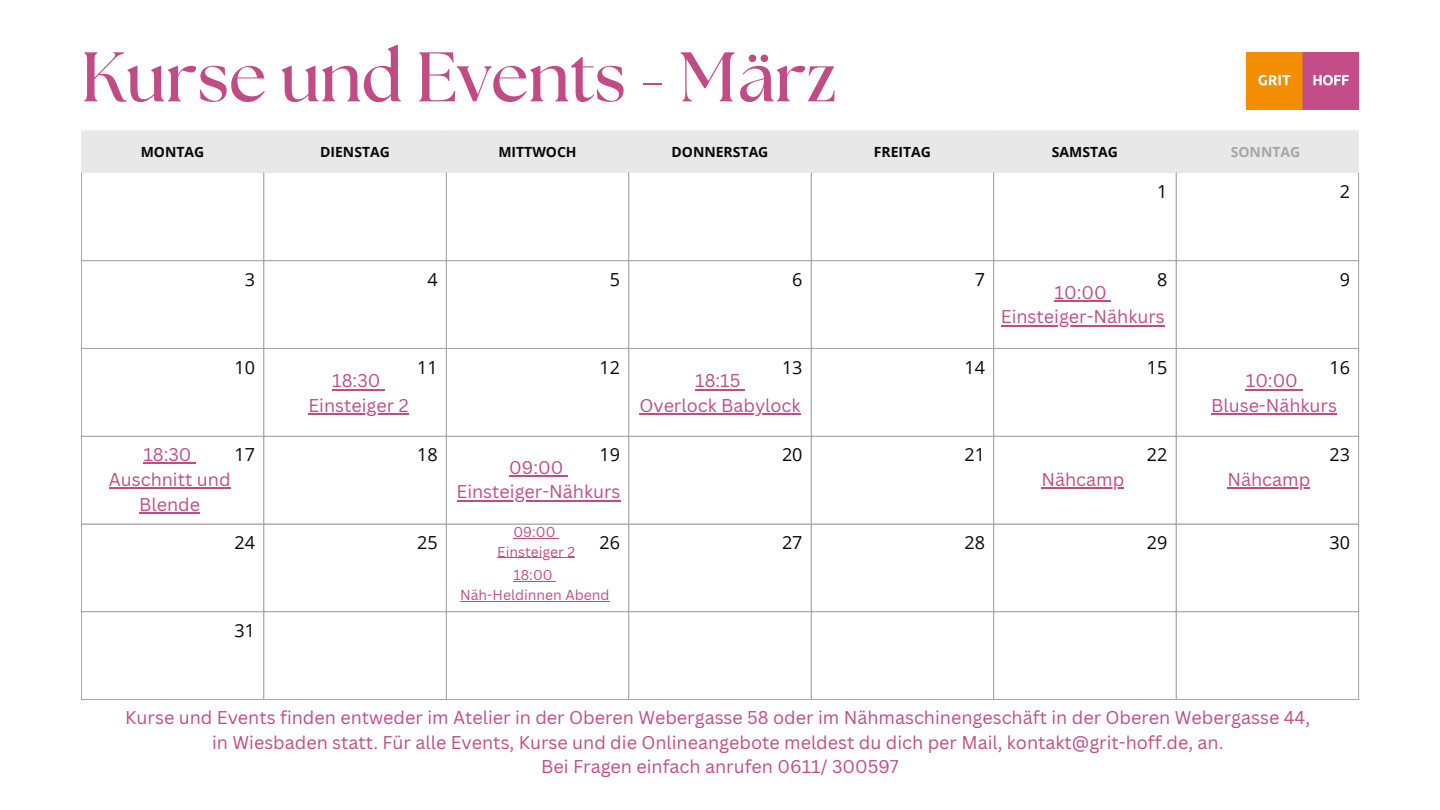
<style>
.page{position:relative;width:1440px;height:810px;background:#fff}
.page>*{position:absolute;margin:0;border:0;box-sizing:border-box;transform-origin:0 0}
.t1{font:700 70px "The Seasons";color:#c14c85}
.t2{font:18px/24.8px "Canva Sans";color:#c14c85;text-align:center}
.t3{font:18px "Open Sans";color:#070709}
.t4{font:700 14px "Open Sans";color:#070709}
.t5{font:14px/19.5px "Canva Sans";color:#c14c85;text-align:center}
.t6{font:700 14px "Open Sans";color:#a6a6a6}
</style>
<div class="page">
<div style="left:81px;top:131px;width:1278px;height:42px;background:#e8e8e8"></div>
<hr style="left:81px;top:173px;width:1px;height:526px;background:#a6a6a6">
<hr style="left:263px;top:173px;width:1px;height:526px;background:#a6a6a6">
<hr style="left:446px;top:173px;width:1px;height:526px;background:#a6a6a6">
<hr style="left:628px;top:173px;width:1px;height:526px;background:#a6a6a6">
<hr style="left:811px;top:173px;width:1px;height:526px;background:#a6a6a6">
<hr style="left:993px;top:173px;width:1px;height:526px;background:#a6a6a6">
<hr style="left:1176px;top:173px;width:1px;height:526px;background:#a6a6a6">
<hr style="left:1358px;top:173px;width:1px;height:526px;background:#a6a6a6">
<hr style="left:81px;top:260px;width:1278px;height:1px;background:#a6a6a6">
<hr style="left:81px;top:348px;width:1278px;height:1px;background:#a6a6a6">
<hr style="left:81px;top:436px;width:1278px;height:1px;background:#a6a6a6">
<hr style="left:81px;top:524px;width:1278px;height:1px;background:#a6a6a6">
<hr style="left:81px;top:611px;width:1278px;height:1px;background:#a6a6a6">
<hr style="left:81px;top:699px;width:1278px;height:1px;background:#a6a6a6">
<img style="left:1246px;top:53px;width:113px;height:56px">
<hr style="left:1055px;top:300px;width:52px;height:2px;background:#c14c85">
<hr style="left:1001px;top:325px;width:164px;height:1px;background:#c14c85">
<hr style="left:332px;top:389px;width:48px;height:1px;background:#c14c85">
<hr style="left:308px;top:414px;width:101px;height:1px;background:#c14c85">
<hr style="left:695px;top:389px;width:45px;height:1px;background:#c14c85">
<hr style="left:639px;top:414px;width:162px;height:1px;background:#c14c85">
<hr style="left:1246px;top:389px;width:52px;height:1px;background:#c14c85">
<hr style="left:1211px;top:414px;width:126px;height:1px;background:#c14c85">
<hr style="left:509px;top:475px;width:54px;height:2px;background:#c14c85">
<hr style="left:457px;top:500px;width:163px;height:1px;background:#c14c85">
<hr style="left:1041px;top:487px;width:83px;height:2px;background:#c14c85">
<hr style="left:1227px;top:487px;width:83px;height:2px;background:#c14c85">
<hr style="left:514px;top:538px;width:42px;height:1px;background:#c14c85">
<hr style="left:497px;top:557px;width:78px;height:1px;background:#c14c85">
<hr style="left:143px;top:463px;width:49px;height:1px;background:#c14c85">
<hr style="left:109px;top:487px;width:122px;height:2px;background:#c14c85">
<hr style="left:139px;top:512px;width:61px;height:2px;background:#c14c85">
<hr style="left:513px;top:581px;width:40px;height:1px;background:#c14c85">
<hr style="left:460px;top:601px;width:149px;height:1px;background:#c14c85">
<p class="t1" style="left:81px;top:45px;width:757px">Kurse und Events - März</p>
<h1 class="t4" style="left:141px;top:142px;width:65px">MONTAG</h1>
<p class="t4" style="left:320px;top:142px;width:71px">DIENSTAG</p>
<p class="t4" style="left:498px;top:142px;width:80px">MITTWOCH</p>
<p class="t4" style="left:672px;top:142px;width:98px">DONNERSTAG</p>
<p class="t4" style="left:874px;top:142px;width:59px">FREITAG</p>
<p class="t4" style="left:1052px;top:142px;width:68px">SAMSTAG</p>
<p class="t6" style="left:1231px;top:142px;width:71px">SONNTAG</p>
<p class="t3" style="left:1157px;top:179px;width:12px">1</p>
<p class="t3" style="left:1340px;top:179px;width:12px">2</p>
<p class="t3" style="left:245px;top:267px;width:12px">3</p>
<p class="t3" style="left:427px;top:267px;width:12px">4</p>
<p class="t3" style="left:610px;top:267px;width:12px">5</p>
<p class="t3" style="left:792px;top:267px;width:12px">6</p>
<p class="t3" style="left:975px;top:267px;width:12px">7</p>
<p class="t3" style="left:1157px;top:267px;width:12px">8</p>
<p class="t3" style="left:1340px;top:267px;width:12px">9</p>
<h2 class="t2" style="left:1055px;top:279px;width:54px">10:00</h2>
<h2 class="t2" style="left:1001px;top:304px;width:165px">Einsteiger-Nähkurs</h2>
<p class="t3" style="left:235px;top:355px;width:22px">10</p>
<p class="t3" style="left:417px;top:355px;width:22px">11</p>
<p class="t3" style="left:600px;top:355px;width:22px">12</p>
<p class="t3" style="left:782px;top:355px;width:22px">13</p>
<p class="t3" style="left:964px;top:355px;width:22px">14</p>
<p class="t3" style="left:1147px;top:355px;width:22px">15</p>
<p class="t3" style="left:1329px;top:355px;width:22px">16</p>
<h2 class="t2" style="left:332px;top:368px;width:50px">18:30</h2>
<h2 class="t2" style="left:308px;top:393px;width:102px">Einsteiger 2</h2>
<p class="t2" style="left:695px;top:368px;width:47px">18:15</p>
<p class="t2" style="left:639px;top:393px;width:163px">Overlock Babylock</p>
<p class="t2" style="left:1211px;top:368px;width:127px">10:00<br>Bluse-Nähkurs</p>
<p class="t2" style="left:109px;top:442px;width:123px">18:30<br>Auschnitt und<br>Blende</p>
<p class="t3" style="left:235px;top:442px;width:22px">17</p>
<p class="t3" style="left:417px;top:442px;width:22px">18</p>
<p class="t3" style="left:600px;top:442px;width:22px">19</p>
<p class="t3" style="left:782px;top:442px;width:22px">20</p>
<p class="t3" style="left:964px;top:442px;width:22px">21</p>
<p class="t3" style="left:1147px;top:442px;width:22px">22</p>
<p class="t3" style="left:1329px;top:442px;width:22px">23</p>
<p class="t2" style="left:509px;top:454px;width:56px">09:00</p>
<h2 class="t2" style="left:457px;top:479px;width:165px">Einsteiger-Nähkurs</h2>
<h2 class="t2" style="left:1041px;top:467px;width:84px">Nähcamp</h2>
<h2 class="t2" style="left:1227px;top:467px;width:84px">Nähcamp</h2>
<h2 class="t5" style="left:514px;top:522px;width:44px">09:00</h2>
<h2 class="t5" style="left:497px;top:541px;width:79px">Einsteiger 2</h2>
<p class="t3" style="left:235px;top:530px;width:22px">24</p>
<p class="t3" style="left:417px;top:530px;width:22px">25</p>
<p class="t3" style="left:600px;top:530px;width:22px">26</p>
<p class="t3" style="left:782px;top:530px;width:22px">27</p>
<p class="t3" style="left:964px;top:530px;width:22px">28</p>
<p class="t3" style="left:1147px;top:530px;width:22px">29</p>
<p class="t3" style="left:1329px;top:530px;width:22px">30</p>
<p class="t3" style="left:235px;top:618px;width:22px">31</p>
<p class="t5" style="left:460px;top:565px;width:151px">18:00<br>Näh-Heldinnen Abend</p>
<p class="t2" style="left:125px;top:705px;width:1186px">Kurse und Events finden entweder im Atelier in der Oberen Webergasse 58 oder im Nähmaschinengeschäft in der Oberen Webergasse 44, in Wiesbaden statt. Für alle Events, Kurse und die Onlineangebote meldest du dich per Mail, kontakt@grit-hoff.de, an.<br>Bei Fragen einfach anrufen 0611/ 300597</p>
</div>
